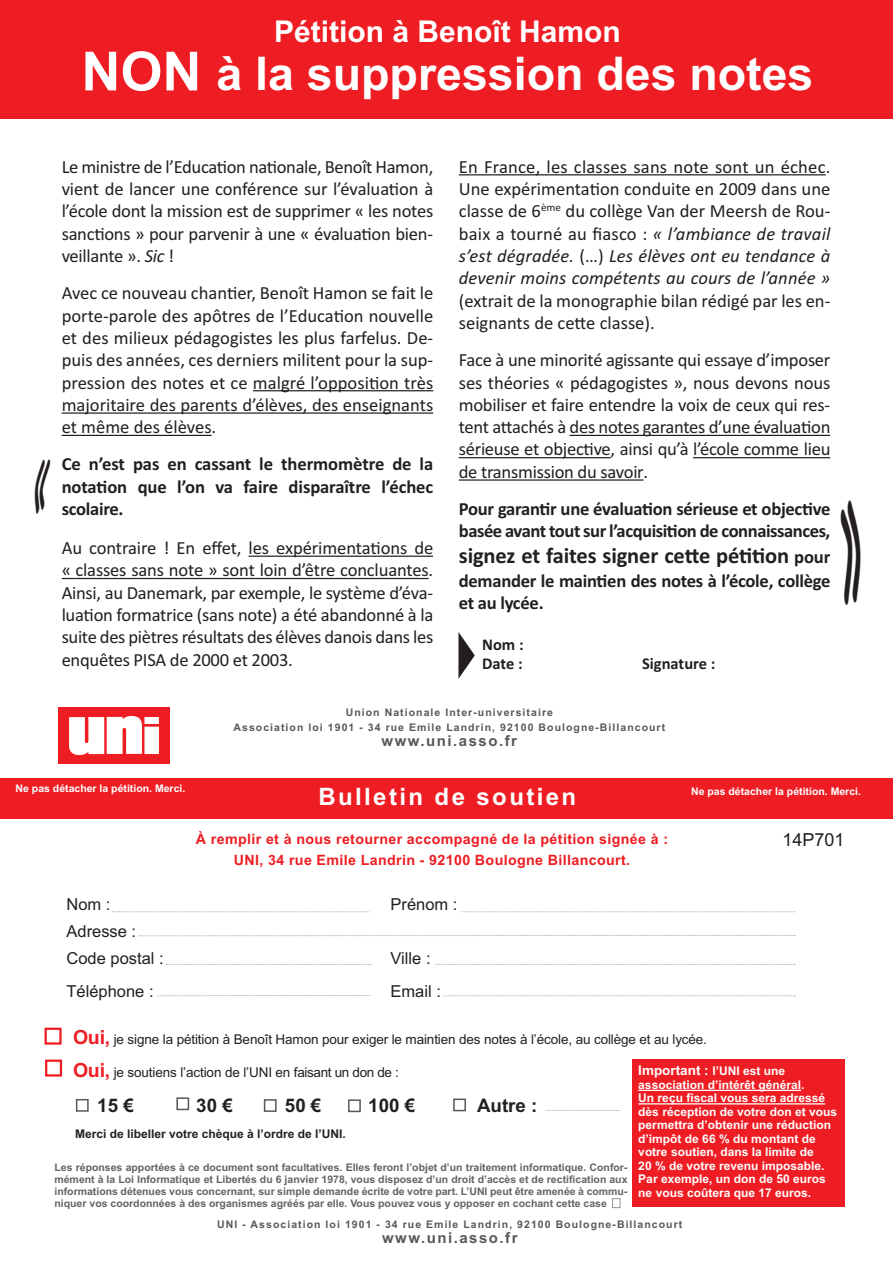
<style>
.page{position:relative;width:893px;height:1263px;background:#fff}
.page>*{position:absolute;margin:0;border:0;box-sizing:border-box;transform-origin:0 0}
.t1{font:700 46.5px "Arial";color:#fff}
.t2{font:700 30px "Arial";color:#fff}
.t3{font:700 24px "Arial";letter-spacing:.1em;color:#fff}
.t4{font:700 22.5px "Calibri";letter-spacing:-.005em;color:#231f20}
.t5{font:700 18.75px "Arial";color:#231f20}
.t6{font:18.6px/22.4px "Calibri";letter-spacing:-.015em;color:#231f20;text-align:justify}
.t7{font:700 18.6px/22.4px "Calibri";letter-spacing:-.015em;color:#231f20}
.t8{font:18px "Arial";color:#231f20}
.t9{font:16.5px/27px "Arial";color:#231f20}
.t10{font:700 16.5px/19.8px "Calibri";color:#231f20}
.t11{font:700 15px "Arial";letter-spacing:.1em;color:#57585a}
.t12{font:700 14.25px/21px "Arial";letter-spacing:.025em;color:#ee1d23;text-align:center}
.t13{font:13.5px "Arial";letter-spacing:-.01em;color:#231f20}
.t14{font:700 12px/13.5px "Arial";color:#fff}
.t15{font:700 12px "Arial";color:#231f20}
.t16{font:700 10.5px/12px "Arial";color:#636366;text-align:justify}
.t17{font:700 10.5px/15px "Arial";letter-spacing:.1em;color:#57585a;text-align:center}
.t18{font:700 10.5px "Arial";color:#fff}
.s1{font-size:54px}
.s2{font-style:italic}
.s3{font-size:18.6px}
.s4{font-weight:700;font-size:19.5px;color:#ee1d23}
.s5{font-size:13.5px}
</style>
<div class="page">
<div style="left:0;top:0;width:893px;height:118px;background:#ee1d23"></div>
<hr style="left:253px;top:390px;width:180px;height:1px;background:#231f20">
<hr style="left:62px;top:412px;width:371px;height:2px;background:#231f20">
<hr style="left:62px;top:435px;width:150px;height:1px;background:#231f20">
<hr style="left:249px;top:556px;width:184px;height:1px;background:#231f20">
<svg style="left:62px;top:578px;width:13px;height:1px"></svg>
<hr style="left:75px;top:578px;width:354px;height:1px;background:#231f20">
<hr style="left:459px;top:174px;width:367px;height:1px;background:#231f20">
<hr style="left:570px;top:435px;width:260px;height:1px;background:#231f20">
<hr style="left:459px;top:457px;width:152px;height:1px;background:#231f20">
<hr style="left:693px;top:457px;width:137px;height:1px;background:#231f20">
<hr style="left:459px;top:479px;width:184px;height:2px;background:#231f20">
<img style="left:58px;top:707px;width:112px;height:57px">
<div style="left:45px;top:1059px;width:17px;height:17px;border:2px solid #ee1d23"></div>
<div style="left:45px;top:1028px;width:17px;height:17px;border:2px solid #ee1d23"></div>
<div style="left:632px;top:1059px;width:213px;height:148px;background:#ee1d23"></div>
<hr style="left:638px;top:1090px;width:163px;height:1px;background:#fff">
<hr style="left:638px;top:1103px;width:187px;height:1px;background:#fff">
<div style="left:0;top:778px;width:893px;height:41px;background:#ee1d23"></div>
<div style="left:612px;top:1198px;width:8px;height:10px;border:1px solid #939598"></div>
<div style="left:176px;top:1097px;width:13px;height:13px;border:2px solid #57585a"></div>
<div style="left:76px;top:1099px;width:13px;height:13px;border:2px solid #57585a"></div>
<div style="left:348px;top:1099px;width:13px;height:13px;border:2px solid #57585a"></div>
<div style="left:453px;top:1098px;width:13px;height:13px;border:2px solid #57585a"></div>
<div style="left:264px;top:1099px;width:13px;height:13px;border:2px solid #57585a"></div>
<svg style="left:112px;top:911px;width:258px;height:1px"></svg>
<svg style="left:461px;top:911px;width:335px;height:1px"></svg>
<svg style="left:157px;top:995px;width:214px;height:1px"></svg>
<svg style="left:139px;top:935px;width:657px;height:1px"></svg>
<svg style="left:166px;top:964px;width:206px;height:1px"></svg>
<svg style="left:546px;top:1110px;width:74px;height:1px"></svg>
<svg style="left:434px;top:964px;width:362px;height:1px"></svg>
<svg style="left:443px;top:995px;width:353px;height:1px"></svg>
<h2 class="t2" style="left:274px;top:15px;width:348px">Pétition à Benoît Hamon</h2>
<h1 class="t1" style="left:81px;top:47px;width:733px"><span class="s1">NON</span> à la suppression des notes</h1>
<p class="t6" style="left:62px;top:155px;width:373px">Le ministre de l’Education nationale, Benoît Hamon, vient de lancer une conférence sur l’évaluation à l’école dont la mission est de supprimer « les notes sanctions » pour parvenir à une « évaluation bien&shy;veillante ». <span class="s2">Sic</span> !</p>
<p class="t6" style="left:62px;top:282px;width:373px">Avec ce nouveau chantier, Benoît Hamon se fait le porte-parole des apôtres de l’Education nouvelle et des milieux pédagogistes les plus farfelus. De&shy;puis des années, ces derniers militent pour la sup&shy;pression des notes et ce malgré l’opposition très majoritaire des parents d’élèves, des enseignants et même des élèves.</p>
<p class="t7" style="left:62px;top:453px;width:373px;text-align:justify">Ce n’est pas en cassant le thermomètre de la notation que l’on va faire disparaître l’échec scolaire.</p>
<p class="t6" style="left:62px;top:536px;width:373px">Au contraire ! En effet, les expérimentations de « classes sans note » sont loin d’être concluantes.<br>Ainsi, au Danemark, par exemple, le système d’éva&shy;luation formatrice (sans note) a été abandonné à la suite des piètres résultats des élèves danois dans les enquêtes PISA de 2000 et 2003.</p>
<p class="t6" style="left:459px;top:155px;width:373px">En France, les classes sans note sont un échec.<br>Une expérimentation conduite en 2009 dans une classe de 6<sup>ème</sup> du collège Van der Meersh de Rou&shy;baix a tourné au fiasco : <span class="s2">« l’ambiance de travail s’est dégradée.</span> (…) <span class="s2">Les élèves ont eu tendance à devenir moins compétents au cours de l’année »</span></p>
<p class="t6" style="left:459px;top:289px;width:373px">(extrait de la monographie bilan rédigé par les en&shy;seignants de cette classe).</p>
<p class="t6" style="left:459px;top:349px;width:373px">Face à une minorité agissante qui essaye d’imposer ses théories « pédagogistes », nous devons nous mobiliser et faire entendre la voix de ceux qui res&shy;tent attachés à des notes garantes d’une évaluation sérieuse et objective, ainsi qu’à l’école comme lieu de transmission du savoir.</p>
<p class="t7" style="left:459px;top:497px;width:373px">Pour garantir une évaluation sérieuse et objective basée avant tout sur l’acquisition de connaissances,</p>
<p class="t4" style="left:459px;top:542px;width:373px">signez et faites signer cette pétition <span class="s3">pour</span></p>
<p class="t7" style="left:459px;top:569px;width:373px">demander le maintien des notes à l’école, collège et au lycée.</p>
<p class="t10" style="left:482px;top:634px;width:43px">Nom :<br>Date :</p>
<p class="t10" style="left:642px;top:654px;width:75px">Signature :</p>
<p class="t17" style="left:233px;top:705px;width:433px">Union Nationale Inter-universitaire<br>Association loi 1901 - 34 rue Emile Landrin, 92100 Boulogne-Billancourt</p>
<p class="t11" style="left:382px;top:732px;width:137px">www.uni.asso.fr</p>
<p class="t18" style="left:16px;top:783px;width:171px">Ne pas détacher la pétition. Merci.</p>
<p class="t18" style="left:691px;top:786px;width:171px">Ne pas détacher la pétition. Merci.</p>
<p class="t3" style="left:318px;top:783px;width:259px">Bulletin de soutien</p>
<p class="t12" style="left:196px;top:829px;width:474px">À remplir et à nous retourner accompagné de la pétition signée à :<br>UNI, 34 rue Emile Landrin - 92100 Boulogne Billancourt.</p>
<p class="t8" style="left:782px;top:829px;width:64px">14P701</p>
<p class="t9" style="left:66px;top:890px;width:46px">Nom :</p>
<p class="t9" style="left:390px;top:890px;width:68px">Prénom :</p>
<p class="t9" style="left:67px;top:917px;width:99px">Adresse :<br>Code postal :</p>
<p class="t9" style="left:391px;top:944px;width:42px">Ville :</p>
<p class="t9" style="left:67px;top:977px;width:89px">Téléphone :</p>
<p class="t9" style="left:391px;top:977px;width:52px">Email :</p>
<p class="t13" style="left:73px;top:1031px;width:635px"><span class="s4">Oui,</span> je signe la pétition à Benoît Hamon pour exiger le maintien des notes à l’école, au collège et au lycée.</p>
<p class="t13" style="left:73px;top:1064px;width:327px"><span class="s4">Oui,</span> je soutiens l’action de l’UNI en faisant un don de :</p>
<p class="t14" style="left:638px;top:1064px;width:200px"><span class="s5">Important :</span> l’UNI est une association d’intérêt général.<br>Un reçu fiscal vous sera adressé dès réception de votre don et vous permettra d’obtenir une réduction d’impôt de 66 % du montant de votre soutien, dans la limite de<br>20 % de votre revenu imposable.<br>Par exemple, un don de 50 euros ne vous coûtera que 17 euros.</p>
<p class="t5" style="left:97px;top:1094px;width:38px">15 €</p>
<p class="t5" style="left:196px;top:1094px;width:38px">30 €</p>
<p class="t5" style="left:285px;top:1094px;width:38px">50 €</p>
<p class="t5" style="left:368px;top:1094px;width:48px">100 €</p>
<p class="t5" style="left:477px;top:1094px;width:62px">Autre :</p>
<p class="t15" style="left:75px;top:1126px;width:272px">Merci de libeller votre chèque à l’ordre de l’UNI.</p>
<p class="t16" style="left:54px;top:1161px;width:574px">Les réponses apportées à ce document sont facultatives. Elles feront l’objet d’un traitement informatique. Confor&shy;mément à la Loi Informatique et Libertés du 6 janvier 1978, vous disposez d’un droit d’accès et de rectification aux informations détenues vous concernant, sur simple demande écrite de votre part. L’UNI peut être amenée à commu&shy;niquer vos coordonnées à des organismes agréés par elle. Vous pouvez vous y opposer en cochant cette case</p>
<p class="t17" style="left:217px;top:1217px;width:467px">UNI - Association loi 1901 - 34 rue Emile Landrin, 92100 Boulogne-Billancourt</p>
<p class="t11" style="left:382px;top:1229px;width:137px">www.uni.asso.fr</p>
</div>
